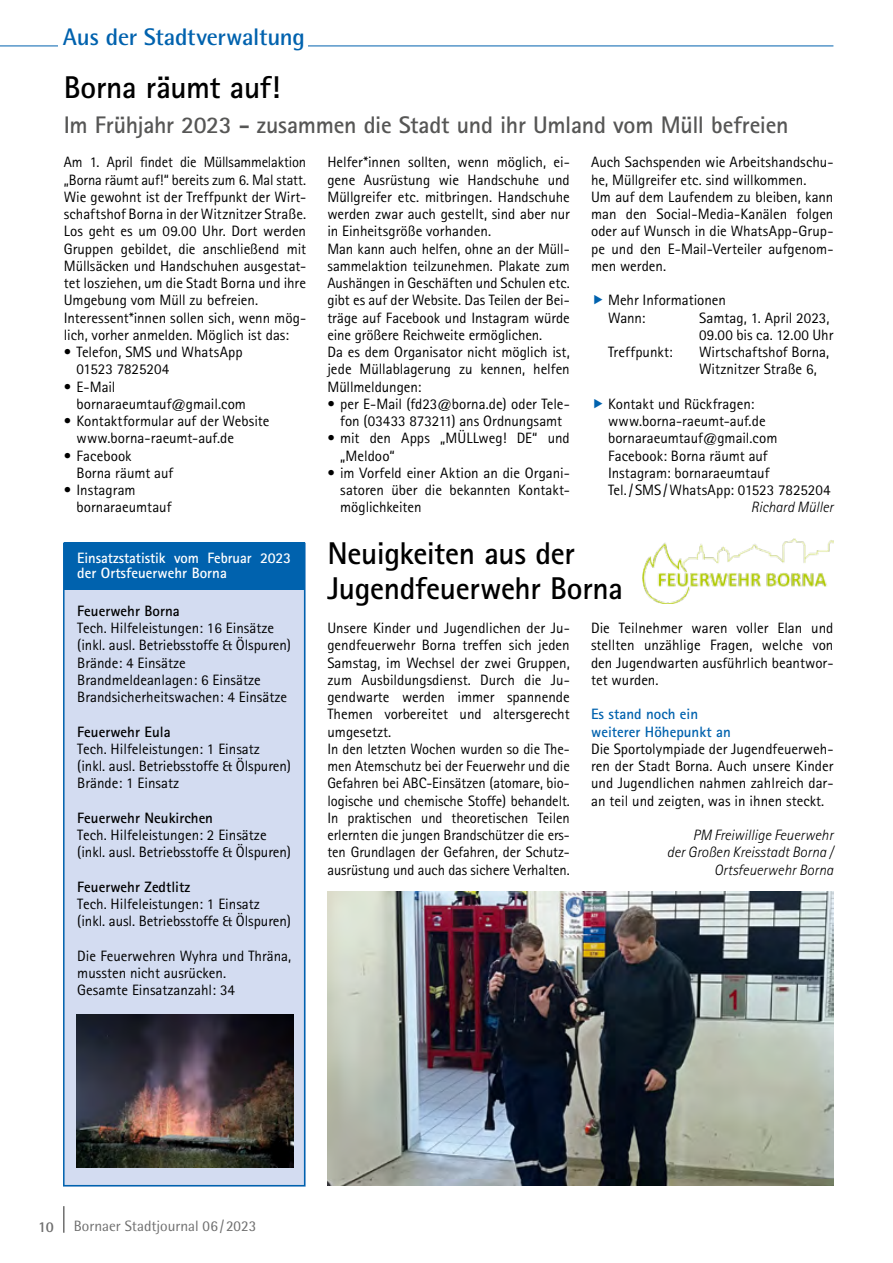
<style>
.page{position:relative;width:893px;height:1263px;background:#fff}
.page>*{position:absolute;margin:0;border:0;box-sizing:border-box;transform-origin:0 0}
.t1{font:700 31.5px/34.5px "Rotis Sans Serif Std";letter-spacing:-.015em;color:#000}
.t2{font:700 24px "Rotis Sans Serif Std";letter-spacing:-.015em;color:#565655}
.t3{font:700 24px "Rotis Semi Sans Std";letter-spacing:-.01em;color:#0062ae}
.t4{font:15px/17.2px "Rotis Sans Serif Std";color:#000}
.t5{font:italic 300 15px/17.2px "Rotis Sans Serif Std";color:#000;text-align:right}
.t6{font:700 15px "Rotis Sans Serif Std";color:#000}
.t7{font:700 15px/15px "Rotis Sans Serif Std";letter-spacing:-.005em;color:#fff}
.t8{font:700 15px/17.2px "Rotis Sans Serif Std";color:#0062ae}
.t9{font:15px "Rotis Semi Sans Std";color:#6e6e6e}
.t10{font:700 15px "Rotis Semi Sans Std";color:#6e6e6e}
</style>
<div class="page">
<hr style="left:63px;top:1206px;width:2px;height:27px;background:#6e6e6e">
<hr style="left:0;top:46px;width:833px;height:1px;background:#0062ae">
<div style="left:59px;top:28px;width:249px;height:27px;background:#fff"></div>
<div style="left:63px;top:543px;width:242px;height:643px;background:#d3dcf1"></div>
<div style="left:65px;top:543px;width:240px;height:47px;background:#0062ae"></div>
<div style="left:63px;top:543px;width:242px;height:643px;border:2px solid #0062ae"></div>
<img style="left:642px;top:538px;width:191px;height:65px">
<img style="left:77px;top:1014px;width:216px;height:153px">
<img style="left:327px;top:892px;width:506px;height:293px">
<h2 class="t3" style="left:63px;top:22px;width:244px">Aus der Stadtverwaltung</h2>
<h1 class="t1" style="left:64px;top:70px;width:218px">Borna räumt auf!</h1>
<h2 class="t2" style="left:64px;top:109px;width:726px">Im Frühjahr 2023 - zusammen die Stadt und ihr Umland vom Müll befreien</h2>
<p class="t4" style="left:64px;top:153px;width:244px">Am 1. April findet die Müllsammelaktion „Borna räumt auf!“ bereits zum 6. Mal statt.<br>Wie gewohnt ist der Treffpunkt der Wirt&shy;schaftshof Borna in der Witznitzer Straße.<br>Los geht es um 09.00 Uhr. Dort werden Gruppen gebildet, die anschließend mit Müllsäcken und Handschuhen ausgestat&shy;tet losziehen, um die Stadt Borna und ihre Umgebung vom Müll zu befreien.<br>Interessent*innen sollen sich, wenn mög&shy;lich, vorher anmelden. Möglich ist das:</p>
<p class="t4" style="left:77px;top:343px;width:168px;text-indent:-13px">• Telefon, SMS und WhatsApp<br>01523 7825204</p>
<p class="t4" style="left:77px;top:378px;width:171px;text-indent:-13px">• E-Mail bornaraeumtauf@gmail.com</p>
<p class="t4" style="left:77px;top:412px;width:195px;text-indent:-13px">• Kontaktformular auf der Website www.borna-raeumt-auf.de</p>
<p class="t4" style="left:77px;top:447px;width:98px;text-indent:-13px">• Facebook<br>Borna räumt auf</p>
<p class="t4" style="left:77px;top:481px;width:96px;text-indent:-13px">• Instagram bornaraeumtauf</p>
<p class="t4" style="left:327px;top:153px;width:244px">Helfer*innen sollten, wenn möglich, ei&shy;gene Ausrüstung wie Handschuhe und Müllgreifer etc. mitbringen. Handschuhe werden zwar auch gestellt, sind aber nur in Einheitsgröße vorhanden.<br>Man kann auch helfen, ohne an der Müll&shy;sammelaktion teilzunehmen. Plakate zum Aushängen in Geschäften und Schulen etc. gibt es auf der Website. Das Teilen der Bei&shy;träge auf Facebook und Instagram würde eine größere Reichweite ermöglichen.<br>Da es dem Organisator nicht möglich ist, jede Müllablagerung zu kennen, helfen Müllmeldungen:</p>
<p class="t4" style="left:327px;top:395px;width:244px;text-align:center">• per E-Mail (fd23@borna.de) oder Tele&shy;fon (03433 873211) ans Ordnungsamt</p>
<p class="t4" style="left:340px;top:429px;width:231px;text-indent:-13px">• mit den Apps „MÜLLweg! DE“ und „Meldoo“</p>
<p class="t4" style="left:340px;top:464px;width:231px;text-align:justify;text-indent:-13px">• im Vorfeld einer Aktion an die Organi&shy;satoren über die bekannten Kontakt&shy;möglichkeiten</p>
<p class="t4" style="left:591px;top:153px;width:244px">Auch Sachspenden wie Arbeitshandschu&shy;he, Müllgreifer etc. sind willkommen.<br>Um auf dem Laufendem zu bleiben, kann man den Social-Media-Kanälen folgen oder auf Wunsch in die WhatsApp-Grup&shy;pe und den E-Mail-Verteiler aufgenom&shy;men werden.</p>
<p class="t4" style="left:608px;top:291px;width:119px">Mehr Informationen<br>Wann:</p>
<p class="t4" style="left:699px;top:309px;width:136px">Samtag, 1. April 2023,<br>09.00 bis ca. 12.00 Uhr</p>
<p class="t4" style="left:608px;top:343px;width:66px">Treffpunkt:</p>
<p class="t4" style="left:699px;top:343px;width:132px">Wirtschaftshof Borna,<br>Witznitzer Straße 6,</p>
<p class="t4" style="left:608px;top:395px;width:224px">Kontakt und Rückfragen: www.borna-raeumt-auf.de bornaraeumtauf@gmail.com<br>Facebook: Borna räumt auf<br>Instagram: bornaraeumtauf<br>Tel./ SMS /WhatsApp: 01523 7825204</p>
<p class="t5" style="left:751px;top:499px;width:84px">Richard Müller</p>
<p class="t7" style="left:77px;top:550px;width:215px">Einsatzstatistik vom Februar 2023 der Ortsfeuerwehr Borna</p>
<p class="t6" style="left:77px;top:601px;width:104px">Feuerwehr Borna</p>
<p class="t4" style="left:77px;top:619px;width:215px">Tech. Hilfeleistungen: 16 Einsätze (inkl. ausl. Betriebsstoffe &amp; Ölspuren)<br>Brände: 4 Einsätze Brandmeldeanlagen: 6 Einsätze Brandsicherheitswachen: 4 Einsätze</p>
<p class="t6" style="left:77px;top:722px;width:95px">Feuerwehr Eula</p>
<p class="t4" style="left:77px;top:740px;width:215px">Tech. Hilfeleistungen: 1 Einsatz (inkl. ausl. Betriebsstoffe &amp; Ölspuren)<br>Brände: 1 Einsatz</p>
<p class="t6" style="left:77px;top:808px;width:137px">Feuerwehr Neukirchen</p>
<p class="t4" style="left:77px;top:826px;width:215px">Tech. Hilfeleistungen: 2 Einsätze (inkl. ausl. Betriebsstoffe &amp; Ölspuren)</p>
<p class="t6" style="left:77px;top:877px;width:115px">Feuerwehr Zedtlitz</p>
<p class="t4" style="left:77px;top:895px;width:215px">Tech. Hilfeleistungen: 1 Einsatz (inkl. ausl. Betriebsstoffe &amp; Ölspuren)</p>
<p class="t4" style="left:77px;top:947px;width:215px">Die Feuerwehren Wyhra und Thräna, mussten nicht ausrücken.<br>Gesamte Einsatzanzahl: 34</p>
<h1 class="t1" style="left:327px;top:536px;width:297px">Neuigkeiten aus der<br>Jugendfeuerwehr Borna</h1>
<p class="t4" style="left:327px;top:619px;width:244px">Unsere Kinder und Jugendlichen der Ju&shy;gendfeuerwehr Borna treffen sich jeden Samstag, im Wechsel der zwei Gruppen, zum Ausbildungsdienst. Durch die Ju&shy;gendwarte werden immer spannende Themen vorbereitet und altersgerecht umgesetzt.<br>In den letzten Wochen wurden so die The&shy;men Atemschutz bei der Feuerwehr und die Gefahren bei ABC-Einsätzen (atomare, bio&shy;logische und chemische Stoffe) behandelt.<br>In praktischen und theoretischen Teilen erlernten die jungen Brandschützer die ers&shy;ten Grundlagen der Gefahren, der Schutz&shy;ausrüstung und auch das sichere Verhalten.</p>
<p class="t4" style="left:591px;top:619px;width:244px;text-align:justify">Die Teilnehmer waren voller Elan und stellten unzählige Fragen, welche von den Jugendwarten ausführlich beantwor&shy;tet wurden.</p>
<p class="t8" style="left:591px;top:705px;width:141px">Es stand noch ein weiterer Höhepunkt an</p>
<p class="t4" style="left:591px;top:740px;width:244px;text-align:justify">Die Sportolympiade der Jugendfeuerweh&shy;ren der Stadt Borna. Auch unsere Kinder und Jugendlichen nahmen zahlreich dar&shy;an teil und zeigten, was in ihnen steckt.</p>
<p class="t5" style="left:667px;top:827px;width:168px">PM Freiwillige Feuerwehr<br>der Großen Kreisstadt Borna /<br>Ortsfeuerwehr Borna</p>
<p class="t10" style="left:38px;top:1217px;width:17px">10</p>
<p class="t9" style="left:74px;top:1217px;width:184px">Bornaer Stadtjournal 06/2023</p>
</div>
